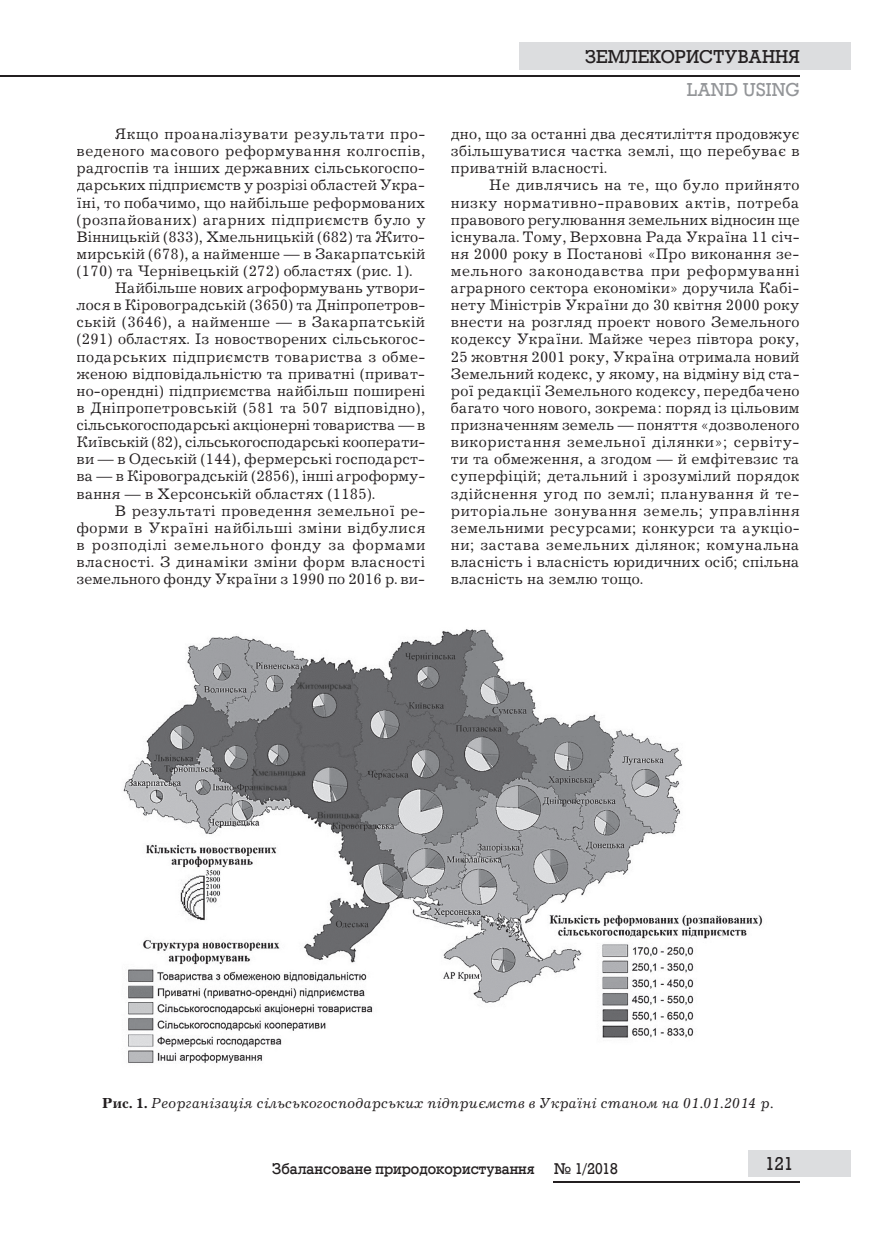
<style>
.page{position:relative;width:872px;height:1234px;background:#fff}
.page>*{position:absolute;margin:0;border:0;box-sizing:border-box;transform-origin:0 0}
.t1{font:18px "DIA Rodeo";color:#231f20}
.t2{font:18px "DIA Rodeo";color:#939598}
.t3{font:15.75px/17.1px "Journal C";letter-spacing:.015em;color:#231f20;text-align:justify}
.t4{font:15.75px "Journal C";letter-spacing:.035em;color:#231f20}
.t5{font:15.75px "Journal C";letter-spacing:-.005em;color:#231f20}
.t6{font:15.75px "Journal C";letter-spacing:.045em;color:#231f20}
.t7{font:italic 15px "Journal C";letter-spacing:.015em;color:#231f20}
.t8{font:15px "DIA Rodeo";color:#231f20}
.s1{font-weight:700;font-style:normal}
</style>
<div class="page">
<div style="left:748px;top:1149px;width:102px;height:27px;background:#dcdddf"></div>
<hr style="left:553px;top:1180px;width:246px;height:2px;background:#231f20">
<hr style="left:0;top:75px;width:799px;height:2px;background:#231f20">
<img style="left:123px;top:629px;width:640px;height:434px">
<div style="left:519px;top:43px;width:331px;height:27px;background:#dcdddf"></div>
<p class="t1" style="left:585px;top:46px;width:216px">ЗЕМЛЕКОРИСТУВАННЯ</p>
<p class="t4" style="left:115px;top:126px;width:312px">Якщо проаналізувати результати про-</p>
<p class="t4" style="left:77px;top:143px;width:350px">веденого масового реформування колгоспів,</p>
<p class="t3" style="left:77px;top:160px;width:350px">радгоспів та інших державних сільськогоспо-</p>
<p class="t3" style="left:77px;top:177px;width:350px">дарських підприємств у розрізі областей Укра-</p>
<p class="t3" style="left:77px;top:194px;width:350px">їні, то побачимо, що найбільше реформованих</p>
<p class="t4" style="left:77px;top:211px;width:350px">(розпайованих) агарних підприємств було у</p>
<p class="t3" style="left:77px;top:229px;width:350px">Вінницькій (833), Хмельницькій (682) та Жито-</p>
<p class="t3" style="left:77px;top:246px;width:350px">мирській (678), а найменше — в Закарпатській</p>
<p class="t3" style="left:77px;top:263px;width:337px">(170) та Чернівецькій (272) областях (рис. 1).</p>
<p class="t3" style="left:115px;top:280px;width:312px">Найбільше нових агроформувань утвори-</p>
<p class="t3" style="left:77px;top:297px;width:350px">лося в Кіровоградській (3650) та Дніпропетров-</p>
<p class="t3" style="left:77px;top:314px;width:350px">ській (3646), а найменше — в Закарпатській</p>
<p class="t3" style="left:77px;top:331px;width:350px">(291) областях. Із новостворених сільськогос-</p>
<p class="t3" style="left:77px;top:348px;width:350px">подарських підприємств товариства з обме-</p>
<p class="t3" style="left:77px;top:365px;width:350px">женою відповідальністю та приватні (приват-</p>
<p class="t3" style="left:77px;top:382px;width:350px">но-орендні) підприємства найбільш поширені</p>
<p class="t3" style="left:77px;top:400px;width:350px">в Дніпропетровській (581 та 507 відповідно),</p>
<p class="t5" style="left:77px;top:416px;width:350px">сільськогосподарські акціонерні товариства — в</p>
<p class="t5" style="left:77px;top:433px;width:350px">Київській (82), сільськогосподарські кооперати-</p>
<p class="t3" style="left:77px;top:451px;width:350px">ви — в Одеській (144), фермерські господарст-</p>
<p class="t3" style="left:77px;top:468px;width:350px">ва — в Кіровоградській (2856), інші агроформу-</p>
<p class="t3" style="left:77px;top:485px;width:300px">вання — в Херсонській областях (1185).</p>
<p class="t3" style="left:115px;top:502px;width:312px">В результаті проведення земельної ре-</p>
<p class="t4" style="left:77px;top:519px;width:350px">форми в Україні найбільші зміни відбулися</p>
<p class="t6" style="left:77px;top:536px;width:350px">в розподілі земельного фонду за формами</p>
<p class="t4" style="left:77px;top:553px;width:350px">власності. З динаміки зміни форм власності</p>
<p class="t3" style="left:77px;top:571px;width:350px">земельного фонду України з 1990 по 2016 р. ви-</p>
<p class="t2" style="left:687px;top:79px;width:114px">LAND USING</p>
<p class="t3" style="left:451px;top:126px;width:350px">дно, що за останні два десятиліття продовжує збільшуватися частка землі, що перебуває в приватній власності.</p>
<p class="t3" style="left:451px;top:177px;width:350px;text-indent:38px">Не дивлячись на те, що було прийнято низку нормативно-правових актів, потреба правового регулювання земельних відносин ще існувала. Тому, Верховна Рада Україна 11 січ&shy;ня 2000 року в Постанові «Про виконання зе&shy;мельного законодавства при реформуванні аграрного сектора економіки» доручила Кабі&shy;нету Міністрів України до 30 квітня 2000 року внести на розгляд проект нового Земельного кодексу України. Майже через півтора року, 25 жовтня 2001 року, Україна отримала новий Земельний кодекс, у якому, на відміну від ста&shy;рої редакції Земельного кодексу, передбачено багато чого нового, зокрема: поряд із цільовим призначенням земель — поняття «дозволеного використання земельної ділянки»; сервіту&shy;ти та обмеження, а згодом — й емфітевзис та суперфіцій; детальний і зрозумілий порядок здійснення угод по землі; планування й те&shy;риторіальне зонування земель; управління земельними ресурсами; конкурси та аукціо&shy;ни; застава земельних ділянок; комунальна власність і власність юридичних осіб; спільна власність на землю тощо.</p>
<p class="t7" style="left:102px;top:1095px;width:673px"><span class="s1">Рис. 1.</span> Реорганізація сільськогосподарських підприємств в Україні станом на 01.01.2014 р.</p>
<p class="t8" style="left:272px;top:1160px;width:264px">Збалансоване природокористування</p>
<p class="t8" style="left:554px;top:1160px;width:65px">№ 1/2018</p>
<p class="t1" style="left:765px;top:1153px;width:29px">121</p>
</div>
